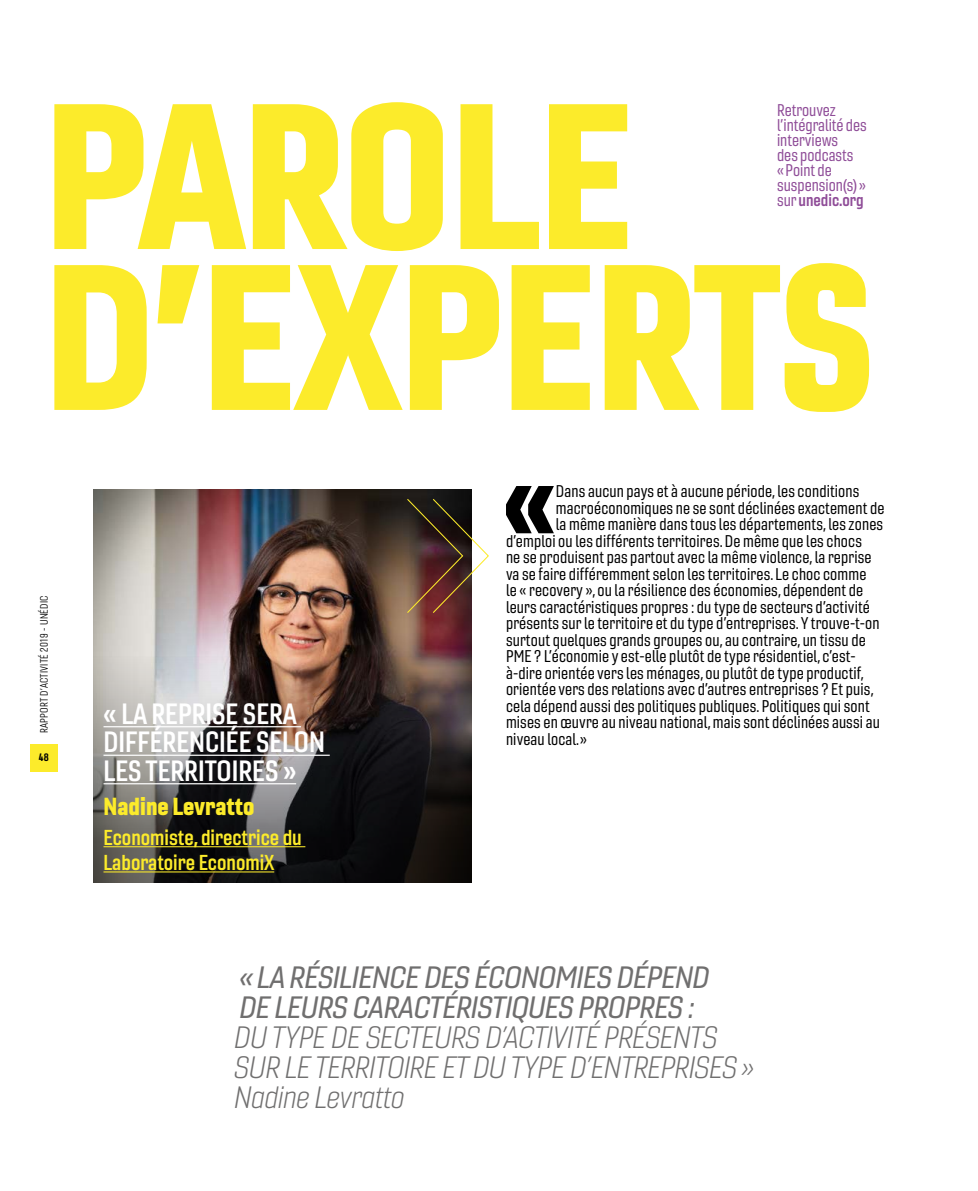
<style>
.page{position:relative;width:978px;height:1191px;background:#fff}
.page>*{position:absolute;margin:0;border:0;box-sizing:border-box;transform-origin:0 0}
.t1{font:201px/160.8px "Gineso Con Bla";letter-spacing:-.01em;color:#fceb2b}
.t2{font:104.55px "Gineso Con Bla";color:#000}
.t3{font:30px/30px "Gineso Nor Lig It";letter-spacing:-.02em;color:#706f6f}
.t4{font:30px/30px "Gineso Nor Med It";letter-spacing:-.02em;color:#706f6f}
.t5{font:28.5px/28.5px "Gineso Con Dem";color:#fff}
.t6{font:24px "Gineso Con Bla";color:#fceb2b}
.t7{font:21px/25.2px "Gineso Con Dem";color:#fceb2b}
.t8{font:16.5px "Gineso Con Reg";letter-spacing:.01em;color:#000}
.t9{font:16.5px/15px "Gineso Con Reg";color:#8f4d98}
.t10{font:16.5px "Gineso Con Dem";color:#8f4d98}
.t11{font:10.5px "Gineso Con Boo";letter-spacing:.03em;color:#000}
.t12{font:10.5px "Gineso Con Bol";color:#000}
.s1{font-family:"Gineso Con Reg"}
</style>
<div class="page">
<div style="left:30px;top:743px;width:28px;height:28px;background:#fceb2b"></div>
<img style="left:93px;top:489px;width:379px;height:393px">
<svg style="left:406px;top:498px;width:83px;height:116px"></svg>
<svg style="left:94px;top:656px;width:378px;height:226px;background:#4d4846"></svg>
<hr style="left:104px;top:726px;width:197px;height:1px;background:#fff">
<hr style="left:104px;top:754px;width:226px;height:2px;background:#fff">
<hr style="left:104px;top:783px;width:192px;height:1px;background:#fff">
<hr style="left:104px;top:846px;width:201px;height:1px;background:#fceb2b">
<hr style="left:104px;top:871px;width:170px;height:1px;background:#fceb2b">
<h1 class="t1" style="left:44px;top:92px;width:832px">PAROLE<br>D’EXPERTS</h1>
<p class="t9" style="left:777px;top:103px;width:91px">Retrouvez l’intégralité des interviews<br>des podcasts<br>« Point de suspension(s) »</p>
<p class="t10" style="left:777px;top:190px;width:88px"><span class="s1">sur</span> unedic.org</p>
<p class="t11" style="left:38px;top:733px;width:139px;rotate:-90deg">RAPPORT D’ACTIVITÉ 2019 - UNÉDIC</p>
<p class="t12" style="left:39px;top:750px;width:11px">48</p>
<h3 class="t5" style="left:104px;top:699px;width:223px">« LA REPRISE SERA<br>DIFFÉRENCIÉE SELON<br>LES TERRITOIRES »</h3>
<h3 class="t6" style="left:104px;top:790px;width:153px">Nadine Levratto</h3>
<p class="t7" style="left:104px;top:824px;width:200px">Economiste, directrice du<br>Laboratoire EconomiX</p>
<h2 class="t2" style="left:503px;top:433px;width:54px">«</h2>
<p class="t8" style="left:556px;top:481px;width:305px">Dans aucun pays et à aucune période, les conditions</p>
<p class="t8" style="left:556px;top:498px;width:330px">macroéconomiques ne se sont déclinées exactement de</p>
<p class="t8" style="left:556px;top:514px;width:329px">la même manière dans tous les départements, les zones</p>
<p class="t8" style="left:506px;top:531px;width:357px">d’emploi ou les différents territoires. De même que les chocs</p>
<p class="t8" style="left:506px;top:547px;width:367px">ne se produisent pas partout avec la même violence, la reprise</p>
<p class="t8" style="left:506px;top:564px;width:362px">va se faire différemment selon les territoires. Le choc comme</p>
<p class="t8" style="left:506px;top:580px;width:359px">le « recovery », ou la résilience des économies, dépendent de</p>
<p class="t8" style="left:506px;top:597px;width:365px">leurs caractéristiques propres : du type de secteurs d’activité</p>
<p class="t8" style="left:506px;top:613px;width:375px">présents sur le territoire et du type d’entreprises. Y trouve-t-on</p>
<p class="t8" style="left:506px;top:630px;width:361px">surtout quelques grands groupes ou, au contraire, un tissu de</p>
<p class="t8" style="left:506px;top:646px;width:351px">PME ? L’économie y est-elle plutôt de type résidentiel, c’est-</p>
<p class="t8" style="left:506px;top:663px;width:360px">à-dire orientée vers les ménages, ou plutôt de type productif,</p>
<p class="t8" style="left:506px;top:679px;width:369px">orientée vers des relations avec d’autres entreprises ? Et puis,</p>
<p class="t8" style="left:506px;top:696px;width:365px">cela dépend aussi des politiques publiques. Politiques qui sont</p>
<p class="t8" style="left:506px;top:712px;width:375px">mises en œuvre au niveau national, mais sont déclinées aussi au</p>
<p class="t8" style="left:506px;top:728px;width:82px">niveau local. »</p>
<h3 class="t4" style="left:239px;top:962px;width:472px">«LA RÉSILIENCE DES ÉCONOMIES DÉPEND<br>DE LEURS CARACTÉRISTIQUES PROPRES :</h3>
<h3 class="t3" style="left:234px;top:1022px;width:521px">DU TYPE DE SECTEURS D’ACTIVITÉ PRÉSENTS<br>SUR LE TERRITOIRE ET DU TYPE D’ENTREPRISES»<br>Nadine Levratto</h3>
</div>
